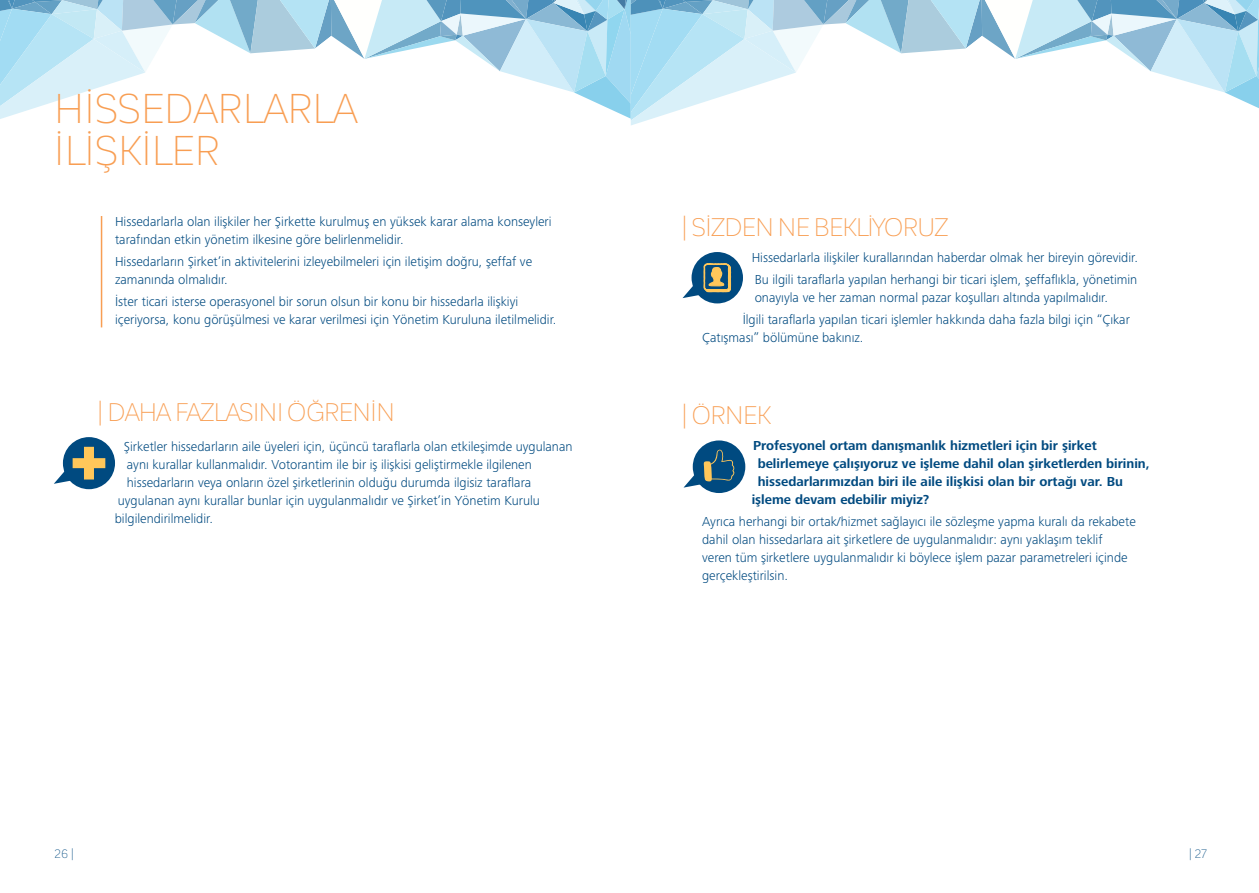
<style>
.page{position:relative;width:1259px;height:893px;background:#fff}
.page>*{position:absolute;margin:0;border:0;box-sizing:border-box;transform-origin:0 0}
.t1{font:300 40.95px/42px "Corporative Sans";letter-spacing:.005em;color:#f89e53}
.t2{font:300 25.05px "Corporative Sans";letter-spacing:-.02em;color:#f89e53}
.t3{font:300 13.5px/18px "Frutiger Next LTCYR";color:#004a80}
.t4{font:700 13.5px "Frutiger Next LTCYR";color:#004a80}
.t5{font:300 12px "Corporative Sans";color:#004a80}
</style>
<div class="page">
<svg style="left:0;top:0;width:1259px;height:126px"></svg>
<hr style="left:101px;top:216px;width:1px;height:111px;background:#f89e53">
<svg style="left:54px;top:468px;width:19px;height:16px"></svg>
<div style="left:63px;top:437px;width:52px;height:52px;background:#004a80;border-radius:50%"></div>
<div style="left:84px;top:447px;width:10px;height:32px;background:#ffc75a"></div>
<div style="left:73px;top:458px;width:32px;height:10px;background:#ffc75a"></div>
<div style="left:693px;top:440px;width:52px;height:53px;background:#004a80;border-radius:50%"></div>
<svg style="left:683px;top:449px;width:51px;height:39px"></svg>
<div style="left:691px;top:252px;width:52px;height:51px;background:#004a80;border-radius:50%"></div>
<svg style="left:682px;top:261px;width:50px;height:37px"></svg>
<h1 class="t1" style="left:54px;top:88px;width:305px">HİSSEDARLARLA<br>İLİŞKİLER</h1>
<p class="t3" style="left:115px;top:212px;width:438px">Hissedarlarla olan ilişkiler her Şirkette kurulmuş en yüksek karar alama konseyleri tarafından etkin yönetim ilkesine göre belirlenmelidir.</p>
<p class="t3" style="left:115px;top:252px;width:418px">Hissedarların Şirket’in aktivitelerini izleyebilmeleri için iletişim doğru, şeffaf ve zamanında olmalıdır.</p>
<p class="t3" style="left:115px;top:293px;width:443px">İster ticari isterse operasyonel bir sorun olsun bir konu bir hissedarla ilişkiyi içeriyorsa, konu görüşülmesi ve karar verilmesi için Yönetim Kuruluna iletilmelidir.</p>
<h2 class="t2" style="left:97px;top:399px;width:299px">| DAHA FAZLASINI ÖĞRENİN</h2>
<p class="t3" style="left:124px;top:438px;width:450px">Şirketler hissedarların aile üyeleri için, üçüncü taraflarla olan etkileşimde uygulanan</p>
<p class="t3" style="left:127px;top:456px;width:406px">aynı kurallar kullanmalıdır. Votorantim ile bir iş ilişkisi geliştirmekle ilgilenen</p>
<p class="t3" style="left:127px;top:474px;width:406px">hissedarların veya onların özel şirketlerinin olduğu durumda ilgisiz taraflara</p>
<p class="t3" style="left:118px;top:492px;width:424px">uygulanan aynı kurallar bunlar için uygulanmalıdır ve Şirket’in Yönetim Kurulu</p>
<p class="t3" style="left:115px;top:510px;width:100px">bilgilendirilmelidir.</p>
<h2 class="t2" style="left:681px;top:214px;width:269px">| SİZDEN NE BEKLİYORUZ</h2>
<p class="t3" style="left:751px;top:246px;width:388px;line-height:22.2px">Hissedarlarla ilişkiler kurallarından haberdar olmak her bireyin görevidir.<br>Bu ilgili taraflarla yapılan herhangi bir ticari işlem, şeffaflıkla, yönetimin</p>
<p class="t3" style="left:742px;top:286px;width:389px;line-height:22.2px;text-indent:12px">onayıyla ve her zaman normal pazar koşulları altında yapılmalıdır.<br>İlgili taraflarla yapılan ticari işlemler hakkında daha fazla bilgi için “Çıkar</p>
<p class="t3" style="left:702px;top:329px;width:163px">Çatışması” bölümüne bakınız.</p>
<h2 class="t2" style="left:681px;top:402px;width:92px">| ÖRNEK</h2>
<p class="t4" style="left:753px;top:438px;width:345px">Profesyonel ortam danışmanlık hizmetleri için bir şirket</p>
<p class="t4" style="left:757px;top:456px;width:394px">belirlemeye çalışıyoruz ve işleme dahil olan şirketlerden birinin,</p>
<p class="t4" style="left:757px;top:474px;width:367px">hissedarlarımızdan biri ile aile ilişkisi olan bir ortağı var. Bu</p>
<p class="t4" style="left:751px;top:492px;width:179px">işleme devam edebilir miyiz?</p>
<p class="t3" style="left:702px;top:513px;width:435px">Ayrıca herhangi bir ortak/hizmet sağlayıcı ile sözleşme yapma kuralı da rekabete dahil olan hissedarlara ait şirketlere de uygulanmalıdır: aynı yaklaşım teklif<br>veren tüm şirketlere uygulanmalıdır ki böylece işlem pazar parametreleri içinde gerçekleştirilsin.</p>
<p class="t5" style="left:54px;top:847px;width:22px">26|</p>
<p class="t5" style="left:1188px;top:847px;width:20px">|27</p>
</div>
